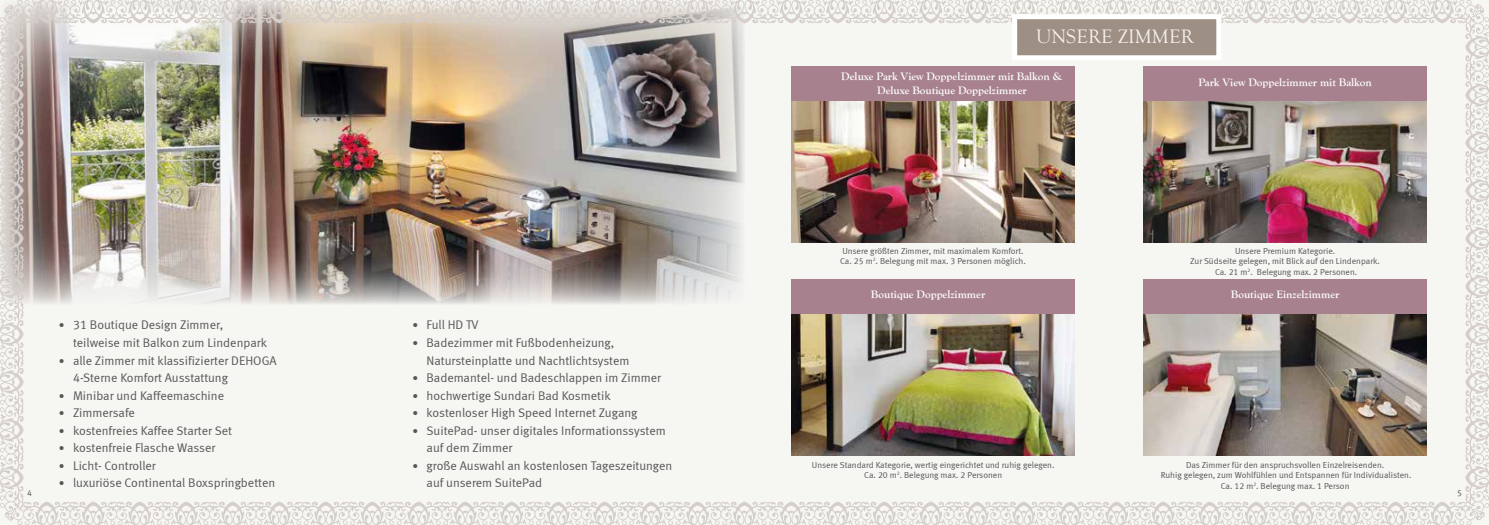
<style>
.page{position:relative;width:1489px;height:525px;background:#fff}
.page>*{position:absolute;margin:0;border:0;box-sizing:border-box;transform-origin:0 0}
.t1{font:20px "Goudy Old Style T";color:#f7f0eb}
.t2{font:12.5px/17.5px "Meta Correspondence";color:#575756}
.t3{font:700 11.25px/13.5px "Goudy Old Style T";color:#fff;text-align:center}
.t4{font:8.75px/10.5px "Meta Correspondence";color:#575756;text-align:center}
.s1{font-size:11.25px}
</style>
<div class="page">
<img style="left:0;top:0;width:1488px;height:524px">
<div style="left:1012px;top:14px;width:209px;height:46px;background:#9d8f84;border:5px solid #fff"></div>
<img style="left:1143px;top:101px;width:283px;height:142px">
<img style="left:791px;top:101px;width:283px;height:142px">
<img style="left:791px;top:313px;width:283px;height:142px">
<img style="left:1143px;top:313px;width:283px;height:142px">
<div style="left:1143px;top:67px;width:283px;height:34px;background:#a7828e"></div>
<div style="left:791px;top:67px;width:283px;height:34px;background:#a7828e"></div>
<div style="left:1143px;top:278px;width:283px;height:35px;background:#a7828e"></div>
<div style="left:791px;top:278px;width:283px;height:35px;background:#a7828e"></div>
<h1 class="t1" style="left:1035px;top:26px;width:159px">UNSERE ZIMMER</h1>
<p class="t3" style="left:841px;top:70px;width:223px">Deluxe Park View Doppelzimmer mit Balkon &amp;<br>Deluxe Boutique Doppelzimmer</p>
<p class="t3" style="left:1198px;top:75px;width:175px">Park View Doppelzimmer mit Balkon</p>
<p class="t4" style="left:840px;top:246px;width:187px;line-height:10px;text-align:left">Unsere größten Zimmer, mit maximalem Komfort.<br>Ca. 25 m<sup>2</sup>. Belegung mit max. 3 Personen möglich.</p>
<p class="t4" style="left:1190px;top:245px;width:191px">Unsere Premium Kategorie.<br>Zur Südseite gelegen, mit Blick auf den Lindenpark.<br>Ca. 21 m<sup>2</sup>. Belegung max. 2 Personen.</p>
<p class="t3" style="left:870px;top:288px;width:116px">Boutique Doppelzimmer</p>
<p class="t3" style="left:1230px;top:288px;width:110px">Boutique Einzelzimmer</p>
<p class="t2" style="left:412px;top:316px;width:68px"><span class="s1">•</span> Full HD TV</p>
<p class="t2" style="left:426px;top:333px;width:204px;text-indent:-14px"><span class="s1">•</span> Badezimmer mit Fußbodenheizung,<br>Natursteinplatte und Nachtlichtsystem</p>
<p class="t2" style="left:412px;top:368px;width:250px"><span class="s1">•</span> Bademantel- und Badeschlappen im Zimmer</p>
<p class="t2" style="left:412px;top:386px;width:200px"><span class="s1">•</span> hochwertige Sundari Bad Kosmetik</p>
<p class="t2" style="left:412px;top:403px;width:227px"><span class="s1">•</span> kostenloser High Speed Internet Zugang</p>
<p class="t2" style="left:426px;top:421px;width:241px;text-indent:-14px"><span class="s1">•</span> SuitePad- unser digitales Informationssystem auf dem Zimmer</p>
<p class="t2" style="left:426px;top:456px;width:247px;text-indent:-14px"><span class="s1">•</span> große Auswahl an kostenlosen Tageszeitungen auf unserem SuitePad</p>
<p class="t2" style="left:73px;top:316px;width:196px;text-indent:-14px"><span class="s1">•</span> 31 Boutique Design Zimmer, teilweise mit Balkon zum Lindenpark</p>
<p class="t2" style="left:73px;top:351px;width:205px;text-indent:-14px"><span class="s1">•</span> alle Zimmer mit klassifizierter DEHOGA<br>4-Sterne Komfort Ausstattung</p>
<p class="t2" style="left:59px;top:386px;width:167px"><span class="s1">•</span> Minibar und Kaffeemaschine</p>
<p class="t2" style="left:59px;top:403px;width:78px"><span class="s1">•</span> Zimmersafe</p>
<p class="t2" style="left:59px;top:421px;width:175px"><span class="s1">•</span> kostenfreies Kaffee Starter Set</p>
<p class="t2" style="left:59px;top:438px;width:158px"><span class="s1">•</span> kostenfreie Flasche Wasser</p>
<p class="t2" style="left:59px;top:456px;width:98px"><span class="s1">•</span> Licht- Controller</p>
<p class="t2" style="left:59px;top:473px;width:218px"><span class="s1">•</span> luxuriöse Continental Boxspringbetten</p>
<p class="t4" style="left:812px;top:459px;width:244px">Unsere Standard Kategorie, wertig eingerichtet und ruhig gelegen.<br>Ca. 20 m<sup>2</sup>. Belegung max. 2 Personen</p>
<p class="t4" style="left:1160px;top:459px;width:252px">Das Zimmer für den anspruchsvollen Einzelreisenden.<br>Ruhig gelegen, zum Wohlfühlen und Entspannen für Individualisten.<br>Ca. 12 m<sup>2</sup>. Belegung max. 1 Person</p>
<p class="t4" style="left:27px;top:487px;width:6px">4</p>
<p class="t4" style="left:1456px;top:487px;width:6px">5</p>
</div>
